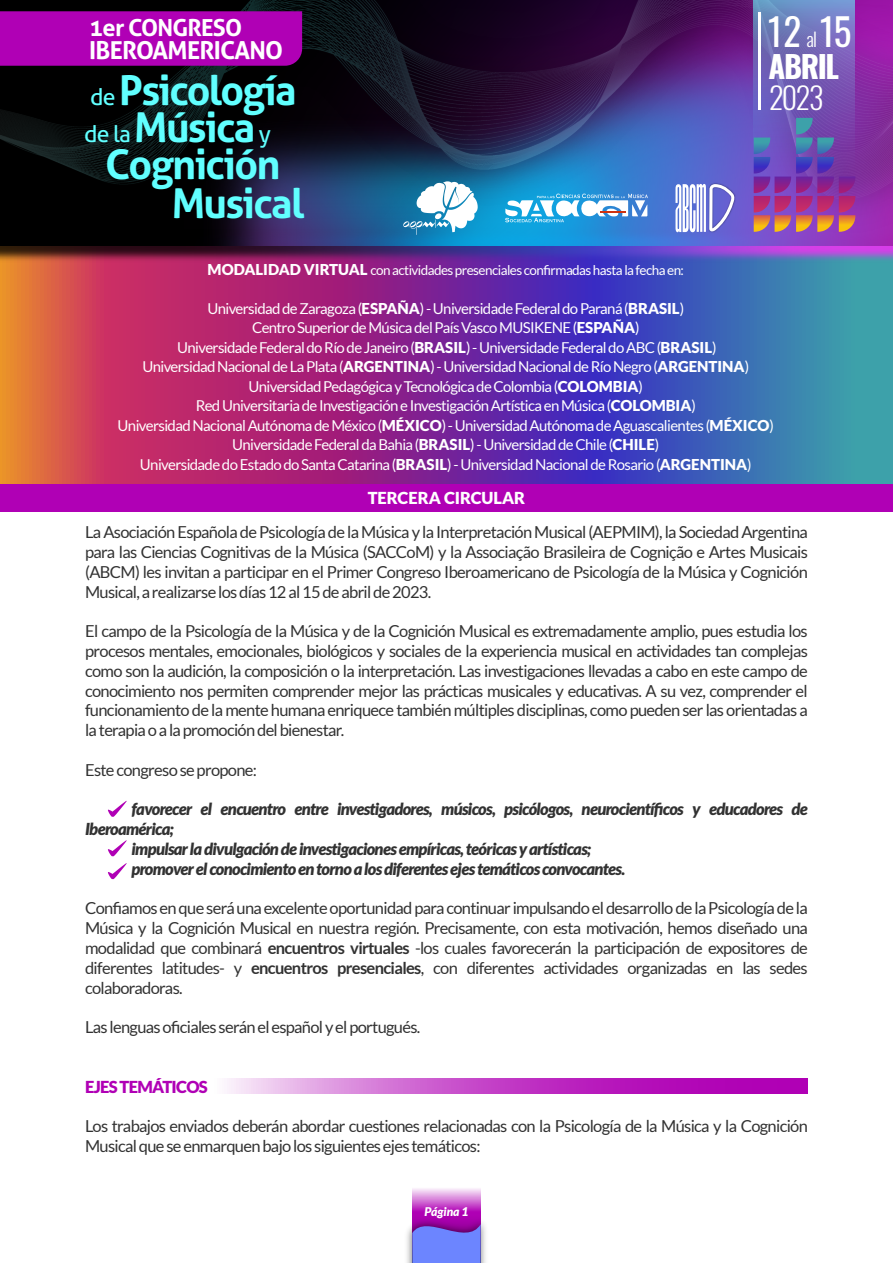
<style>
.page{position:relative;width:893px;height:1263px;background:#fff}
.page>*{position:absolute;margin:0;border:0;box-sizing:border-box;transform-origin:0 0}
.t1{font:700 41.1px/74.7px "Aller";letter-spacing:-.04em;color:#61ffff;text-align:center}
.t2{font:37.2px "Oswald";color:#fff}
.t3{font:700 30.75px "Oswald";letter-spacing:-.045em;color:#fff}
.t4{font:300 30.15px "Oswald";color:#fff}
.t5{font:700 24.75px "Aller";letter-spacing:-.03em;color:#fff}
.t6{font:700 23.55px "Aller";letter-spacing:-.03em;color:#fff}
.t7{font:16.5px/19.8px "Lato";letter-spacing:-.04em;color:#323232;text-align:justify}
.t8{font:italic 900 16.5px "Lato";letter-spacing:-.04em;color:#323232}
.t9{font:900 16.5px "Lato";color:#fff}
.t10{font:900 16.5px "Lato";letter-spacing:-.04em;color:#b000b5}
.t11{font:15px/19.5px "Lato";letter-spacing:-.04em;color:#fff;text-align:center}
.t12{font:13.5px "Lato";letter-spacing:-.04em;color:#fff}
.t13{font:italic 900 12px "Lato";letter-spacing:-.01em;color:#fff}
.s1{font-weight:400;font-size:22.95px}
.s2{font-weight:300;font-size:18.9px}
.s3{font-weight:900;font-size:15px}
.s4{font-weight:900}
.s5{font-weight:700}
</style>
<div class="page">
<svg style="left:0;top:316px;width:893px;height:168px;background:#7c438e"></svg>
<img style="left:0;top:245px;width:893px;height:71px">
<img style="left:0;top:0;width:893px;height:245px">
<svg style="left:753px;top:0;width:102px;height:190px;background:#716bba"></svg>
<svg style="left:754px;top:118px;width:101px;height:114px;background:#834f9e"></svg>
<div style="left:0;top:11px;width:302px;height:55px;background:#b000b5"></div>
<svg style="left:403px;top:181px;width:75px;height:54px"></svg>
<svg style="left:505px;top:193px;width:143px;height:29px"></svg>
<img style="left:707px;top:182px;width:30px;height:52px">
<svg style="left:675px;top:184px;width:60px;height:49px"></svg>
<hr style="left:758px;top:13px;width:2px;height:97px;background:#fff">
<div style="left:0;top:484px;width:893px;height:28px;background:#b000b5"></div>
<svg style="left:412px;top:1188px;width:69px;height:24px;background:#d57bd8"></svg>
<img style="left:407px;top:1223px;width:79px;height:40px">
<svg style="left:412px;top:1212px;width:69px;height:51px;background:#7c56dd"></svg>
<svg style="left:108px;top:801px;width:19px;height:16px"></svg>
<svg style="left:108px;top:840px;width:19px;height:17px"></svg>
<svg style="left:108px;top:863px;width:19px;height:16px"></svg>
<svg style="left:227px;top:1078px;width:581px;height:15px;background:#c74cca"></svg>
<img style="left:844px;top:61px;width:49px;height:141px">
<h3 class="t6" style="left:89px;top:13px;width:154px">1er CONGRESO</h3>
<h3 class="t5" style="left:89px;top:35px;width:195px">IBEROAMERICANO</h3>
<h1 class="t1" style="left:90px;top:52px;width:208px"><span class="s1">de</span> Psicología<br>Cognición</h1>
<h1 class="t1" style="left:172px;top:89px;width:134px;line-height:75.8px;text-align:left;text-indent:-87px"><span class="s1">de la</span> Música <span class="s1">y<br></span>Musical</h1>
<h2 class="t2" style="left:766px;top:6px;width:87px">12 <span class="s2">al</span>15</h2>
<h3 class="t3" style="left:769px;top:46px;width:72px">ABRIL</h3>
<h3 class="t4" style="left:769px;top:77px;width:56px">2023</h3>
<p class="t12" style="left:208px;top:262px;width:478px"><span class="s3">MODALIDAD VIRTUAL</span> con actividades presenciales confirmadas hasta la fecha en:</p>
<p class="t11" style="left:118px;top:298px;width:658px">Universidad de Zaragoza (<span class="s4">ESPAÑA</span>) - Universidade Federal do Paraná (<span class="s4">BRASIL</span>)<br>Centro Superior de Música del País Vasco MUSIKENE (<span class="s4">ESPAÑA</span>)<br>Universidade Federal do Río de Janeiro (<span class="s4">BRASIL</span>) - Universidade Federal do ABC (<span class="s4">BRASIL</span>)<br>Universidad Nacional de La Plata (<span class="s4">ARGENTINA</span>) - Universidad Nacional de Río Negro (<span class="s4">ARGENTINA</span>)<br>Universidad Pedagógica y Tecnológica de Colombia (<span class="s4">COLOMBIA</span>)<br>Red Universitaria de Investigación e Investigación Artística en Música (<span class="s4">COLOMBIA</span>)<br>Universidad Nacional Autónoma de México (<span class="s4">MÉXICO</span>) - Universidad Autónoma de Aguascalientes (<span class="s4">MÉXICO</span>)<br>Universidade Federal da Bahia (<span class="s4">BRASIL</span>) - Universidad de Chile (<span class="s4">CHILE</span>)<br>Universidade do Estado do Santa Catarina (<span class="s4">BRASIL</span>) - Universidad Nacional de Rosario (<span class="s4">ARGENTINA</span>)</p>
<p class="t9" style="left:368px;top:489px;width:159px">TERCERA CIRCULAR</p>
<p class="t7" style="left:85px;top:522px;width:724px">La Asociación Española de Psicología de la Música y la Interpretación Musical (AEPMIM), la Sociedad Argentina para las Ciencias Cognitivas de la Música (SACCoM) y la Associação Brasileira de Cognição e Artes Musicais (ABCM) les invitan a participar en el Primer Congreso Iberoamericano de Psicología de la Música y Cognición Musical, a realizarse los días 12 al 15 de abril de 2023.</p>
<p class="t7" style="left:85px;top:621px;width:724px">El campo de la Psicología de la Música y de la Cognición Musical es extremadamente amplio, pues estudia los procesos mentales, emocionales, biológicos y sociales de la experiencia musical en actividades tan complejas como son la audición, la composición o la interpretación. Las investigaciones llevadas a cabo en este campo de conocimiento nos permiten comprender mejor las prácticas musicales y educativas. A su vez, comprender el funcionamiento de la mente humana enriquece también múltiples disciplinas, como pueden ser las orientadas a la terapia o a la promoción del bienestar.</p>
<p class="t7" style="left:85px;top:760px;width:173px">Este congreso se propone:</p>
<p class="t8" style="left:131px;top:800px;width:678px">favorecer el encuentro entre investigadores, músicos, psicólogos, neurocientíficos y educadores de</p>
<p class="t8" style="left:85px;top:819px;width:90px">Iberoamérica;</p>
<p class="t8" style="left:131px;top:839px;width:461px">impulsar la divulgación de investigaciones empíricas, teóricas y artísticas;</p>
<p class="t8" style="left:131px;top:859px;width:495px">promover el conocimiento en torno a los diferentes ejes temáticos convocantes.</p>
<p class="t7" style="left:85px;top:898px;width:724px">Confiamos en que será una excelente oportunidad para continuar impulsando el desarrollo de la Psicología de la Música y la Cognición Musical en nuestra región. Precisamente, con esta motivación, hemos diseñado una modalidad que combinará <span class="s5">encuentros virtuales</span> -los cuales favorecerán la participación de expositores de diferentes latitudes- y <span class="s5">encuentros presenciales</span>, con diferentes actividades organizadas en las sedes colaboradoras.</p>
<p class="t7" style="left:85px;top:1017px;width:337px">Las lenguas oficiales serán el español y el portugués.</p>
<p class="t10" style="left:85px;top:1077px;width:124px">EJES TEMÁTICOS</p>
<p class="t7" style="left:85px;top:1116px;width:724px">Los trabajos enviados deberán abordar cuestiones relacionadas con la Psicología de la Música y la Cognición<br>Musical que se enmarquen bajo los siguientes ejes temáticos:</p>
<p class="t13" style="left:424px;top:1204px;width:46px">Página 1</p>
</div>
